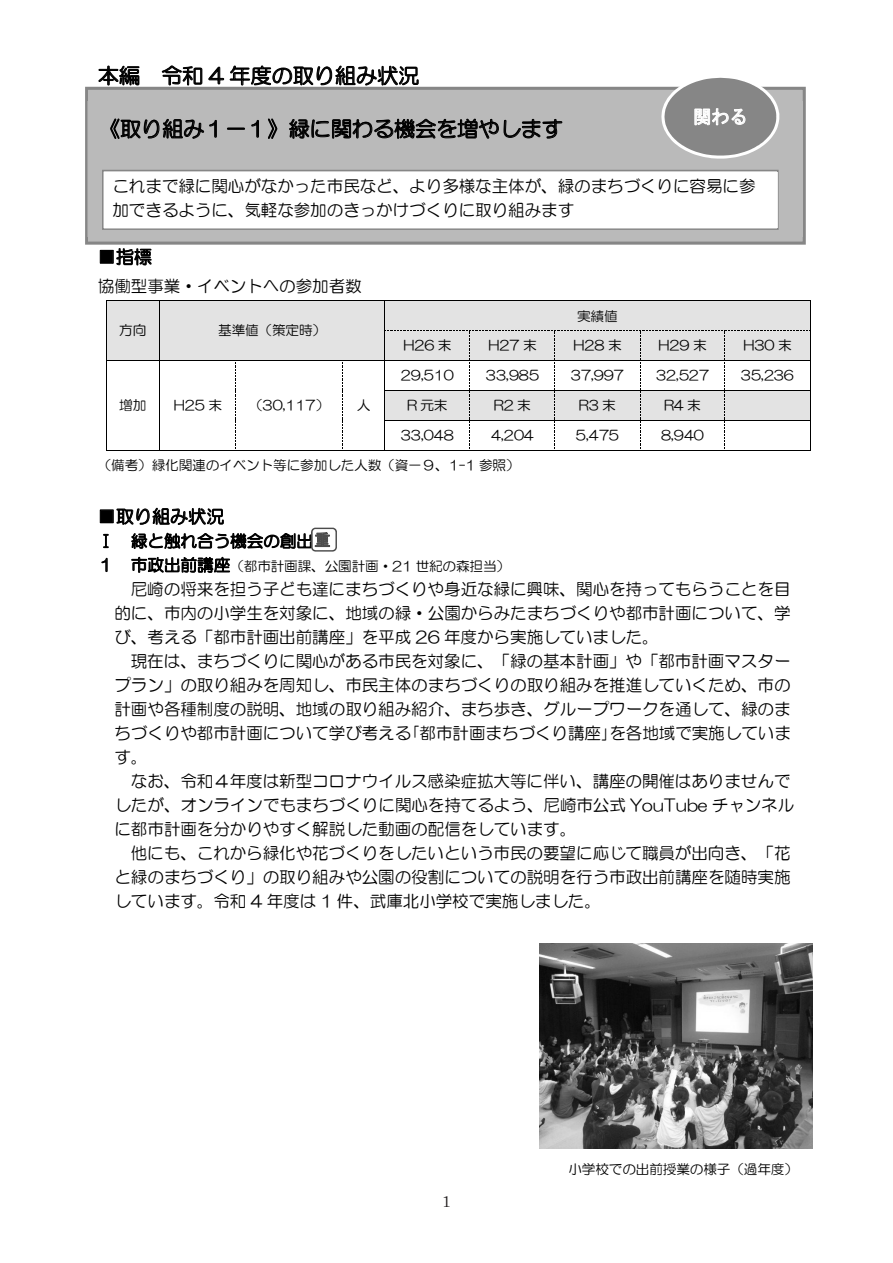
<style>
.page{position:relative;width:893px;height:1263px;background:#fff}
.page>*{position:absolute;margin:0;border:0;box-sizing:border-box;transform-origin:0 0}
.t1{font:21px "HG Maru Gothic MPRO";letter-spacing:-.01em;color:#000}
.t2{font:18px "HG Maru Gothic MPRO";color:#000}
.t3{font:18px "MS Gothic";color:#fff}
.t4{font:16.5px/24px "HG Maru Gothic MPRO";color:#000;text-align:justify}
.t5{font:16.5px "Yu Mincho";color:#000}
.t6{font:15.75px "Century";color:#231f20}
.t7{font:13.5px "HG Maru Gothic MPRO";letter-spacing:-.015em;color:#000}
.s1{font-family:"MS Gothic";color:#4c4c4c}
.s2{font-size:16.5px}
</style>
<div class="page">
<div style="left:107px;top:301px;width:52px;height:59px;background:#e3e3e3"></div>
<div style="left:160px;top:301px;width:224px;height:59px;background:#e3e3e3"></div>
<hr style="left:106px;top:300px;width:704px;height:1px;background:#000">
<hr style="left:106px;top:360px;width:704px;height:1px;background:#000">
<svg style="left:106px;top:301px;width:1px;height:119px"></svg>
<svg style="left:159px;top:301px;width:1px;height:119px"></svg>
<hr style="left:106px;top:420px;width:1px;height:30px;background:#000">
<hr style="left:106px;top:450px;width:53px;height:1px;background:#000">
<hr style="left:159px;top:420px;width:1px;height:30px;background:#000">
<hr style="left:160px;top:450px;width:76px;height:1px;background:#000">
<hr style="left:236px;top:450px;width:106px;height:1px;background:#000">
<svg style="left:342px;top:362px;width:1px;height:87px"></svg>
<hr style="left:342px;top:450px;width:42px;height:1px;background:#000">
<svg style="left:384px;top:300px;width:427px;height:151px"></svg>
<svg style="left:85px;top:87px;width:721px;height:158px;background:#aaa"></svg>
<div style="left:88px;top:101px;width:715px;height:136px;background:#bababa"></div>
<svg style="left:661px;top:77px;width:118px;height:82px"></svg>
<div style="left:681px;top:89px;width:79px;height:55px;background:#868686"></div>
<svg style="left:102px;top:170px;width:677px;height:60px;background:#a7a7a7"></svg>
<img style="left:103px;top:172px;width:674px;height:56px">
<svg style="left:311px;top:528px;width:26px;height:24px"></svg>
<img style="left:540px;top:944px;width:272px;height:204px">
<p class="t1" style="left:98px;top:65px;width:323px">本編 令和 4 年度の取り組み状況</p>
<p class="t1" style="left:99px;top:118px;width:465px">《取り組み１－１》緑に関わる機会を増やします</p>
<p class="t3" style="left:693px;top:108px;width:56px">関わる</p>
<p class="t4" style="left:112px;top:174px;width:645px">これまで緑に関心がなかった市民など、より多様な主体が、緑のまちづくりに容易に参加できるように、気軽な参加のきっかけづくりに取り組みます</p>
<p class="t2" style="left:98px;top:248px;width:56px">■指標</p>
<p class="t4" style="left:98px;top:274px;width:265px">協働型事業・イベントへの参加者数</p>
<p class="t7" style="left:119px;top:324px;width:29px">方向</p>
<p class="t7" style="left:218px;top:324px;width:110px">基準値（策定時）</p>
<p class="t7" style="left:577px;top:309px;width:42px">実績値</p>
<p class="t7" style="left:403px;top:339px;width:50px">H26 末</p>
<p class="t7" style="left:488px;top:339px;width:50px">H27 末</p>
<p class="t7" style="left:573px;top:339px;width:50px">H28 末</p>
<p class="t7" style="left:659px;top:339px;width:50px">H29 末</p>
<p class="t7" style="left:743px;top:339px;width:50px">H30 末</p>
<p class="t7" style="left:401px;top:369px;width:55px">29,510</p>
<p class="t7" style="left:486px;top:369px;width:55px">33,985</p>
<p class="t7" style="left:571px;top:369px;width:55px">37,997</p>
<p class="t7" style="left:656px;top:369px;width:55px">32,527</p>
<p class="t7" style="left:741px;top:369px;width:55px">35,236</p>
<p class="t7" style="left:407px;top:398px;width:42px">R 元末</p>
<p class="t7" style="left:494px;top:398px;width:39px">R2 末</p>
<p class="t7" style="left:579px;top:398px;width:39px">R3 末</p>
<p class="t7" style="left:664px;top:398px;width:38px">R4 末</p>
<p class="t7" style="left:401px;top:428px;width:55px">33,048</p>
<p class="t7" style="left:491px;top:428px;width:45px">4,204</p>
<p class="t7" style="left:576px;top:428px;width:45px">5,475</p>
<p class="t7" style="left:661px;top:428px;width:44px">8,940</p>
<p class="t7" style="left:98px;top:458px;width:423px">（備考）緑化関連のイベント等に参加した人数（資－９、1-1 参照）</p>
<p class="t2" style="left:98px;top:507px;width:128px">■取り組み状況</p>
<p class="t4" style="left:98px;top:529px;width:234px">Ⅰ 緑と触れ合う機会の創出<span class="s1">重</span></p>
<p class="t7" style="left:98px;top:559px;width:414px"><span class="s2">１ 市政出前講座</span>（都市計画課、公園計画・21 世紀の森担当）</p>
<p class="t4" style="left:114px;top:577px;width:678px;text-indent:16px">尼崎の将来を担う子ども達にまちづくりや身近な緑に興味、関心を持ってもらうことを目的に、市内の小学生を対象に、地域の緑・公園からみたまちづくりや都市計画について、学び、考える「都市計画出前講座」を平成 26 年度から実施していました。</p>
<p class="t4" style="left:114px;top:649px;width:678px;text-indent:16px">現在は、まちづくりに関心がある市民を対象に、「緑の基本計画」や「都市計画マスタープラン」の取り組みを周知し、市民主体のまちづくりの取り組みを推進していくため、市の計画や各種制度の説明、地域の取り組み紹介、まち歩き、グループワークを通して、緑のまちづくりや都市計画について学び考える｢都市計画まちづくり講座｣を各地域で実施しています。</p>
<p class="t4" style="left:114px;top:769px;width:682px;text-align:left;text-indent:16px">なお、令和４年度は新型コロナウイルス感染症拡大等に伴い、講座の開催はありませんでしたが、オンラインでもまちづくりに関心を持てるよう、尼崎市公式 YouTube チャンネルに都市計画を分かりやすく解説した動画の配信をしています。</p>
<p class="t4" style="left:114px;top:841px;width:678px;text-indent:16px">他にも、これから緑化や花づくりをしたいという市民の要望に応じて職員が出向き、「花と緑のまちづくり」の取り組みや公園の役割についての説明を行う市政出前講座を随時実施しています。令和 4 年度は 1 件、武庫北小学校で実施しました。</p>
<p class="t7" style="left:119px;top:398px;width:29px">増加</p>
<p class="t7" style="left:174px;top:398px;width:50px">H25 末</p>
<p class="t7" style="left:249px;top:398px;width:82px">（30,117）</p>
<p class="t7" style="left:357px;top:398px;width:15px">人</p>
<p class="t5" style="left:442px;top:1185px;width:10px">1</p>
<p class="t6" style="left:442px;top:1188px;width:10px">1</p>
<p class="t7" style="left:568px;top:1162px;width:231px">小学校での出前授業の様子（過年度）</p>
</div>
